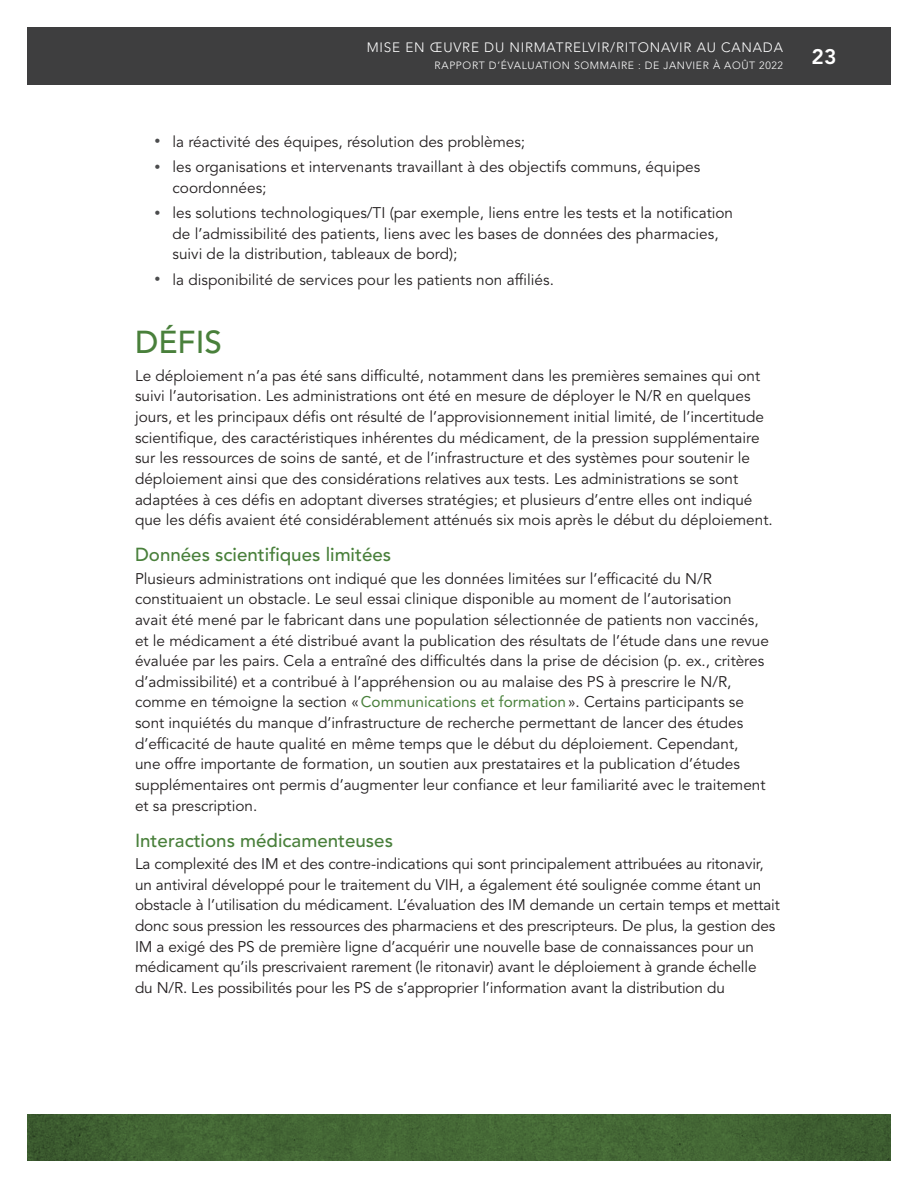
<style>
.page{position:relative;width:918px;height:1188px;background:#fff}
.page>*{position:absolute;margin:0;border:0;box-sizing:border-box;transform-origin:0 0}
.Heading_1{font:500 31.5px "Avenir LT Std";color:#49803b}
.t1{font:800 21px "Avenir LT Std";color:#fff}
.Heading_3{font:500 18.75px "Avenir LT Std";color:#49803b}
.BODY{font:15.3px/20.7px "Avenir LT Std";color:#231f20}
.t2{font:300 13.5px "Avenir LT Std";letter-spacing:.06em;color:#fff}
.t3{font:300 10.5px "Avenir LT Std";letter-spacing:.06em;color:#fff}
.s1{font-size:12px;color:#4b4c4d}
.s2{color:#49803b}
</style>
<div class="page">
<svg style="left:27px;top:1115px;width:864px;height:46px;background:#426433"></svg>
<div style="left:778px;top:27px;width:113px;height:57px;background:#3e3e3f"></div>
<div style="left:27px;top:27px;width:756px;height:57px;background:#3e3e3f"></div>
<p class="t2" style="left:367px;top:40px;width:418px">MISE EN ŒUVRE DU NIRMATRELVIR/RITONAVIR AU CANADA</p>
<p class="t3" style="left:435px;top:59px;width:350px">RAPPORT D’ÉVALUATION SOMMAIRE : DE JANVIER À AOÛT 2022</p>
<p class="BODY" style="left:154px;top:131px;width:372px"><span class="s1">•</span> la réactivité des équipes, résolution des problèmes;</p>
<p class="BODY" style="left:172px;top:157px;width:529px;text-indent:-18px"><span class="s1">•</span> les organisations et intervenants travaillant à des objectifs communs, équipes coordonnées;</p>
<p class="BODY" style="left:172px;top:203px;width:562px;text-indent:-18px"><span class="s1">•</span> les solutions technologiques/TI (par exemple, liens entre les tests et la notification de l’admissibilité des patients, liens avec les bases de données des pharmacies, suivi de la distribution, tableaux de bord);</p>
<p class="BODY" style="left:154px;top:270px;width:401px"><span class="s1">•</span> la disponibilité de services pour les patients non affiliés.</p>
<h1 class="Heading_1" style="left:135px;top:324px;width:88px">DÉFIS</h1>
<p class="BODY" style="left:135px;top:366px;width:639px">Le déploiement n’a pas été sans difficulté, notamment dans les premières semaines qui ont suivi l’autorisation. Les administrations ont été en mesure de déployer le N/R en quelques jours, et les principaux défis ont résulté de l’approvisionnement initial limité, de l’incertitude scientifique, des caractéristiques inhérentes du médicament, de la pression supplémentaire sur les ressources de soins de santé, et de l’infrastructure et des systèmes pour soutenir le déploiement ainsi que des considérations relatives aux tests. Les administrations se sont adaptées à ces défis en adoptant diverses stratégies; et plusieurs d’entre elles ont indiqué que les défis avaient été considérablement atténués six mois après le début du déploiement.</p>
<h3 class="Heading_3" style="left:135px;top:544px;width:258px">Données scientifiques limitées</h3>
<p class="BODY" style="left:135px;top:569px;width:636px">Plusieurs administrations ont indiqué que les données limitées sur l’efficacité du N/R constituaient un obstacle. Le seul essai clinique disponible au moment de l’autorisation<br>avait été mené par le fabricant dans une population sélectionnée de patients non vaccinés, et le médicament a été distribué avant la publication des résultats de l’étude dans une revue évaluée par les pairs. Cela a entraîné des difficultés dans la prise de décision (p. ex., critères d’admissibilité) et a contribué à l’appréhension ou au malaise des PS à prescrire le N/R, comme en témoigne la section «<span class="s2">Communications et formation</span>». Certains participants se sont inquiétés du manque d’infrastructure de recherche permettant de lancer des études d’efficacité de haute qualité en même temps que le début du déploiement. Cependant,<br>une offre importante de formation, un soutien aux prestataires et la publication d’études supplémentaires ont permis d’augmenter leur confiance et leur familiarité avec le traitement et sa prescription.</p>
<h3 class="Heading_3" style="left:135px;top:830px;width:260px">Interactions médicamenteuses</h3>
<p class="BODY" style="left:135px;top:854px;width:646px">La complexité des IM et des contre-indications qui sont principalement attribuées au ritonavir, un antiviral développé pour le traitement du VIH, a également été soulignée comme étant un obstacle à l’utilisation du médicament. L’évaluation des IM demande un certain temps et mettait donc sous pression les ressources des pharmaciens et des prescripteurs. De plus, la gestion des IM a exigé des PS de première ligne d’acquérir une nouvelle base de connaissances pour un médicament qu’ils prescrivaient rarement (le ritonavir) avant le déploiement à grande échelle<br>du N/R. Les possibilités pour les PS de s’approprier l’information avant la distribution du</p>
<h2 class="t1" style="left:811px;top:44px;width:27px">23</h2>
</div>
